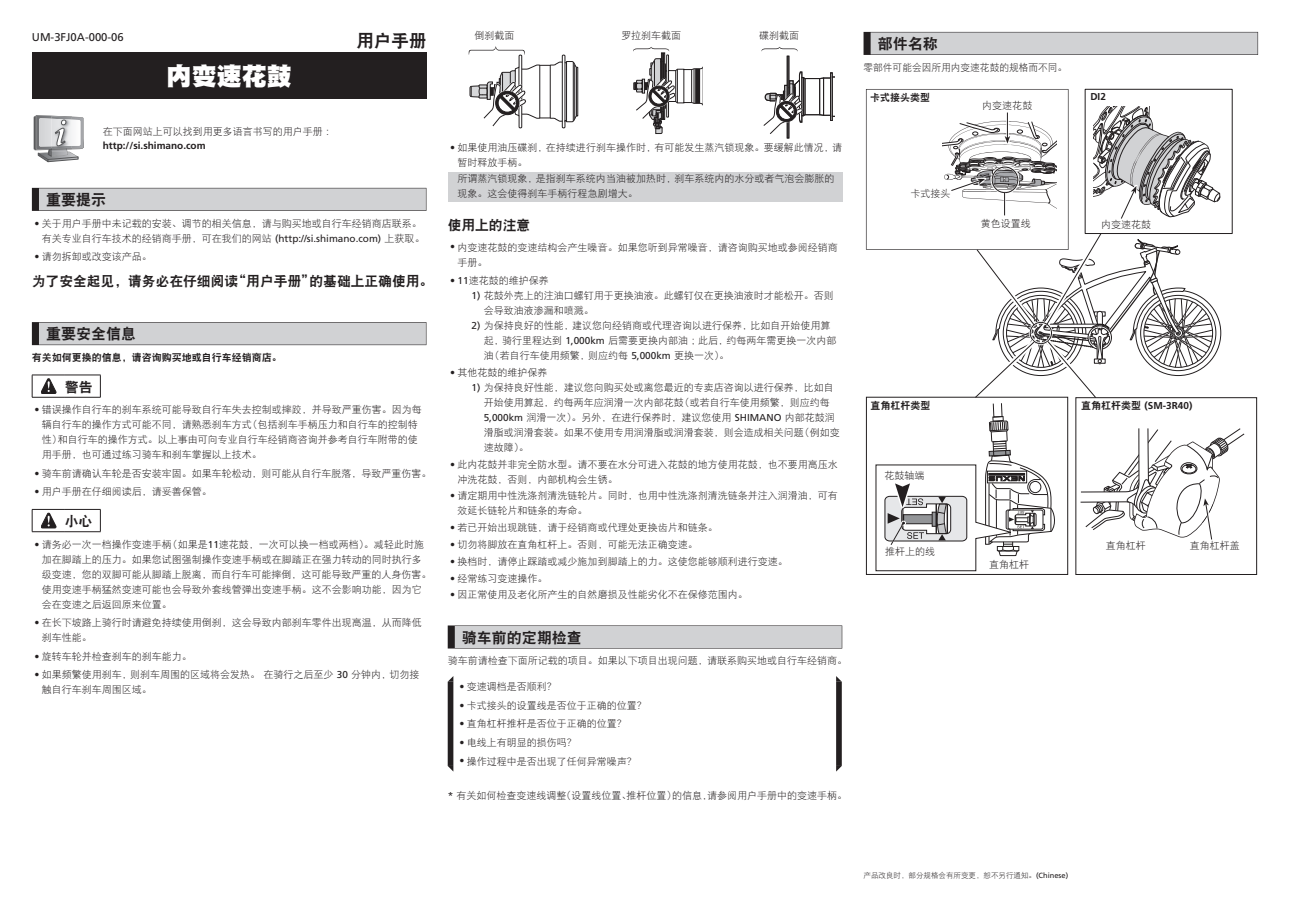
<style>
.page{position:relative;width:1290px;height:911px;background:#fff}
.page>*{position:absolute;margin:0;border:0;box-sizing:border-box;transform-origin:0 0}
.t1{font:25px "DFP Hei W12 GB EUC H";color:#fff}
.t2{font:17.5px "DFP Hei W9 GB EUC H";color:#231f20}
.t3{font:15px "DFP Hei W9 GB EUC H";color:#231f20}
.t4{font:13.75px "DFP Hei W9 GB EUC H";color:#231f20}
.t5{font:11.25px "Frutiger LT Pro";color:#231f20}
.t6{font:10px/15px "DFP Hei W3 GB EUC H";color:#231f20}
.t7{font:700 10px "Frutiger LT Pro";color:#231f20}
.t8{font:10px "DFP Hei W9 GB EUC H";color:#231f20}
.t9{font:7.5px "DFP Hei W3 GB EUC H";color:#231f20}
.s1{font-family:"Frutiger LT Pro";font-weight:300}
.s2{font-family:"Frutiger LT Pro"}
.s3{font-family:"DFP Hei W9 GB EUC H";font-weight:400}
</style>
<div class="page">
<div style="left:32px;top:188px;width:394px;height:23px;background:#231f20"></div>
<div style="left:39px;top:188px;width:387px;height:22px;background:#d1d2d4"></div>
<div style="left:32px;top:322px;width:394px;height:23px;background:#231f20"></div>
<div style="left:39px;top:323px;width:387px;height:21px;background:#d1d2d4"></div>
<div style="left:32px;top:53px;width:394px;height:46px;background:#231f20"></div>
<svg style="left:34px;top:115px;width:50px;height:47px"></svg>
<hr style="left:32px;top:375px;width:33px;height:1px;background:#231f20">
<svg style="left:32px;top:375px;width:1px;height:22px"></svg>
<hr style="left:65px;top:375px;width:36px;height:1px;background:#231f20">
<svg style="left:100px;top:375px;width:1px;height:22px"></svg>
<hr style="left:32px;top:397px;width:33px;height:1px;background:#231f20">
<hr style="left:65px;top:397px;width:36px;height:1px;background:#231f20">
<svg style="left:41px;top:378px;width:15px;height:16px"></svg>
<hr style="left:32px;top:509px;width:33px;height:1px;background:#231f20">
<svg style="left:32px;top:509px;width:1px;height:22px"></svg>
<hr style="left:65px;top:509px;width:36px;height:1px;background:#231f20">
<svg style="left:100px;top:509px;width:1px;height:22px"></svg>
<hr style="left:32px;top:531px;width:33px;height:1px;background:#231f20">
<hr style="left:65px;top:531px;width:36px;height:1px;background:#231f20">
<svg style="left:41px;top:513px;width:15px;height:15px"></svg>
<svg style="left:448px;top:625px;width:394px;height:23px"></svg>
<div style="left:455px;top:626px;width:387px;height:22px;background:#d1d2d4"></div>
<svg style="left:469px;top:47px;width:109px;height:81px"></svg>
<svg style="left:633px;top:47px;width:70px;height:87px"></svg>
<svg style="left:761px;top:47px;width:74px;height:92px"></svg>
<svg style="left:448px;top:676px;width:394px;height:95px"></svg>
<div style="left:863px;top:32px;width:395px;height:23px;background:#231f20"></div>
<div style="left:870px;top:32px;width:387px;height:22px;background:#d1d2d4"></div>
<div style="left:1075px;top:397px;width:182px;height:178px;border:1px solid #231f20"></div>
<svg style="left:866px;top:89px;width:378px;height:482px"></svg>
<div style="left:448px;top:172px;width:394px;height:29px;background:#d1d2d4"></div>
<p class="t5" style="left:32px;top:31px;width:93px">UM-3FJ0A-000-06</p>
<h2 class="t2" style="left:356px;top:32px;width:71px">用户手册</h2>
<h1 class="t1" style="left:167px;top:63px;width:126px">内变速花鼓</h1>
<p class="t6" style="left:103px;top:123px;width:234px">在下面网站上可以找到用更多语言书写的用户手册：</p>
<p class="t7" style="left:103px;top:140px;width:104px">http://si.shimano.com</p>
<h3 class="t3" style="left:46px;top:192px;width:62px">重要提示</h3>
<p class="t6" style="left:34px;top:215px;width:392px;text-align:right"><span class="s1">•</span> 关于用户手册中未记载的安装、调节的相关信息，请与购买地或自行车经销商店联系。有关专业自行车技术的经销商手册，可在我们的网站 <span class="s2">(http://si.shimano.com)</span> 上获取。</p>
<p class="t6" style="left:34px;top:249px;width:119px"><span class="s1">•</span> 请勿拆卸或改变该产品。</p>
<h3 class="t4" style="left:32px;top:274px;width:403px">为了安全起见，请务必在仔细阅读“用户手册”的基础上正确使用。</h3>
<h3 class="t3" style="left:46px;top:326px;width:92px">重要安全信息</h3>
<p class="t8" style="left:32px;top:352px;width:251px">有关如何更换的信息，请咨询购买地或自行车经销商店。</p>
<h3 class="t4" style="left:65px;top:380px;width:29px">警告</h3>
<p class="t6" style="left:42px;top:402px;width:382px;text-indent:-7px"><span class="s1">•</span> 错误操作自行车的刹车系统可能导致自行车失去控制或摔跤，并导致严重伤害。因为每辆自行车的操作方式可能不同，请熟悉刹车方式（包括刹车手柄压力和自行车的控制特性）和自行车的操作方式。以上事由可向专业自行车经销商咨询并参考自行车附带的使用手册，也可通过练习骑车和刹车掌握以上技术。</p>
<p class="t6" style="left:34px;top:466px;width:399px"><span class="s1">•</span> 骑车前请确认车轮是否安装牢固。如果车轮松动，则可能从自行车脱落，导致严重伤害。</p>
<p class="t6" style="left:34px;top:484px;width:179px"><span class="s1">•</span> 用户手册在仔细阅读后，请妥善保管。</p>
<h3 class="t4" style="left:65px;top:514px;width:29px">小心</h3>
<p class="t6" style="left:42px;top:536px;width:391px;text-indent:-7px"><span class="s1">•</span> 请务必一次一档操作变速手柄（如果是<span class="s2">11</span>速花鼓，一次可以换一档或两档）。减轻此时施加在脚踏上的压力。如果您试图强制操作变速手柄或在脚踏正在强力转动的同时执行多级变速，您的双脚可能从脚踏上脱离，而自行车可能摔倒，这可能导致严重的人身伤害。使用变速手柄猛然变速可能也会导致外套线管弹出变速手柄。这不会影响功能，因为它会在变速之后返回原来位置。</p>
<p class="t6" style="left:42px;top:615px;width:381px;text-indent:-7px"><span class="s1">•</span> 在长下坡路上骑行时请避免持续使用倒刹，这会导致内部刹车零件出现高温，从而降低刹车性能。</p>
<p class="t6" style="left:34px;top:648px;width:159px"><span class="s1">•</span> 旋转车轮并检查刹车的刹车能力。</p>
<p class="t6" style="left:42px;top:667px;width:379px;text-indent:-7px"><span class="s1">•</span> 如果频繁使用刹车，则刹车周围的区域将会发热。 在骑行之后至少 <span class="s2">30</span> 分钟内，切勿接触自行车刹车周围区域。</p>
<p class="t6" style="left:474px;top:28px;width:41px">倒刹截面</p>
<p class="t6" style="left:621px;top:28px;width:62px">罗拉刹车截面</p>
<p class="t6" style="left:759px;top:28px;width:41px">碟刹截面</p>
<p class="t6" style="left:458px;top:140px;width:386px;text-indent:-7px"><span class="s1">•</span> 如果使用油压碟刹，在持续进行刹车操作时，有可能发生蒸汽锁现象。要缓解此情况，请暂时释放手柄。</p>
<p class="t6" style="left:458px;top:171px;width:378px">所谓蒸汽锁现象，是指刹车系统内当油被加热时，刹车系统内的水分或者气泡会膨胀的现象。这会使得刹车手柄行程急剧增大。</p>
<h3 class="t4" style="left:448px;top:218px;width:84px">使用上的注意</h3>
<p class="t6" style="left:458px;top:239px;width:381px;text-indent:-7px"><span class="s1">•</span> 内变速花鼓的变速结构会产生噪音。如果您听到异常噪音，请咨询购买地或参阅经销商手册。</p>
<p class="t6" style="left:450px;top:273px;width:100px"><span class="s1">•</span> <span class="s2">11</span>速花鼓的维护保养</p>
<p class="t6" style="left:484px;top:288px;width:351px;text-indent:-12px"><span class="s2">1)</span> 花鼓外壳上的注油口螺钉用于更换油液。此螺钉仅在更换油液时才能松开。否则会导致油液渗漏和喷溅。</p>
<p class="t6" style="left:484px;top:318px;width:354px;text-indent:-12px"><span class="s2">2)</span> 为保持良好的性能，建议您向经销商或代理咨询以进行保养，比如自开始使用算起，骑行里程达到 <span class="s2">1,000km</span> 后需要更换内部油；此后，约每两年需更换一次内部油（若自行车使用频繁，则应约每 <span class="s2">5,000km</span> 更换一次）。</p>
<p class="t6" style="left:450px;top:365px;width:99px"><span class="s1">•</span> 其他花鼓的维护保养</p>
<p class="t6" style="left:484px;top:380px;width:357px;text-indent:-12px"><span class="s2">1)</span> 为保持良好性能，建议您向购买处或离您最近的专卖店咨询以进行保养，比如自开始使用算起，约每两年应润滑一次内部花鼓（或若自行车使用频繁，则应约每<span class="s2">5,000km</span> 润滑一次）。另外，在进行保养时，建议您使用 <span class="s2">SHIMANO</span> 内部花鼓润滑脂或润滑套装。如果不使用专用润滑脂或润滑套装，则会造成相关问题（例如变速故障）。</p>
<p class="t6" style="left:458px;top:456px;width:382px;text-indent:-7px"><span class="s1">•</span> 此内花鼓并非完全防水型。请不要在水分可进入花鼓的地方使用花鼓，也不要用高压水冲洗花鼓，否则，内部机构会生锈。</p>
<p class="t6" style="left:458px;top:488px;width:382px;text-indent:-7px"><span class="s1">•</span> 请定期用中性洗涤剂清洗链轮片。同时，也用中性洗涤剂清洗链条并注入润滑油，可有效延长链轮片和链条的寿命。</p>
<p class="t6" style="left:450px;top:520px;width:269px"><span class="s1">•</span> 若已开始出现跳链，请于经销商或代理处更换齿片和链条。</p>
<p class="t6" style="left:450px;top:537px;width:249px"><span class="s1">•</span> 切勿将脚放在直角杠杆上。否则，可能无法正确变速。</p>
<p class="t6" style="left:450px;top:554px;width:339px"><span class="s1">•</span> 换档时，请停止踩踏或减少施加到脚踏上的力。这使您能够顺利进行变速。</p>
<p class="t6" style="left:450px;top:570px;width:99px"><span class="s1">•</span> 经常练习变速操作。</p>
<p class="t6" style="left:450px;top:587px;width:299px"><span class="s1">•</span> 因正常使用及老化所产生的自然磨损及性能劣化不在保修范围内。</p>
<h3 class="t3" style="left:462px;top:629px;width:121px">骑车前的定期检查</h3>
<p class="t6" style="left:448px;top:653px;width:401px">骑车前请检查下面所记载的项目。如果以下项目出现问题，请联系购买地或自行车经销商。</p>
<p class="t6" style="left:459px;top:679px;width:99px"><span class="s1">•</span> 变速调档是否顺利？</p>
<p class="t6" style="left:459px;top:697px;width:189px"><span class="s1">•</span> 卡式接头的设置线是否位于正确的位置？</p>
<p class="t6" style="left:459px;top:716px;width:169px"><span class="s1">•</span> 直角杠杆推杆是否位于正确的位置？</p>
<p class="t6" style="left:459px;top:735px;width:119px"><span class="s1">•</span> 电线上有明显的损伤吗？</p>
<p class="t6" style="left:459px;top:753px;width:179px"><span class="s1">•</span> 操作过程中是否出现了任何异常噪声？</p>
<p class="t6" style="left:448px;top:787px;width:401px"><span class="s2">*</span> 有关如何检查变速线调整（设置线位置、推杆位置）的信息，请参阅用户手册中的变速手柄。</p>
<h3 class="t3" style="left:878px;top:36px;width:61px">部件名称</h3>
<p class="t6" style="left:863px;top:60px;width:205px">零部件可能会因所用内变速花鼓的规格而不同。</p>
<p class="t6" style="left:982px;top:98px;width:51px">内变速花鼓</p>
<p class="t8" style="left:870px;top:92px;width:61px">卡式接头类型</p>
<p class="t7" style="left:1090px;top:91px;width:17px">DI2</p>
<p class="t6" style="left:910px;top:186px;width:41px">卡式接头</p>
<p class="t6" style="left:980px;top:215px;width:51px">黄色设置线</p>
<p class="t6" style="left:1101px;top:217px;width:51px">内变速花鼓</p>
<p class="t8" style="left:870px;top:401px;width:61px">直角杠杆类型</p>
<p class="t7" style="left:1081px;top:400px;width:113px"><span class="s3">直角杠杆类型</span> (SM-3R40)</p>
<p class="t6" style="left:884px;top:467px;width:41px">花鼓轴端</p>
<p class="t6" style="left:885px;top:543px;width:51px">推杆上的线</p>
<p class="t6" style="left:989px;top:557px;width:41px">直角杠杆</p>
<p class="t6" style="left:1106px;top:538px;width:41px">直角杠杆</p>
<p class="t6" style="left:1189px;top:538px;width:51px">直角杠杆盖</p>
<p class="t9" style="left:863px;top:871px;width:206px">产品改良时，部分规格会有所变更，恕不另行通知。<span class="s2">(Chinese)</span></p>
</div>
